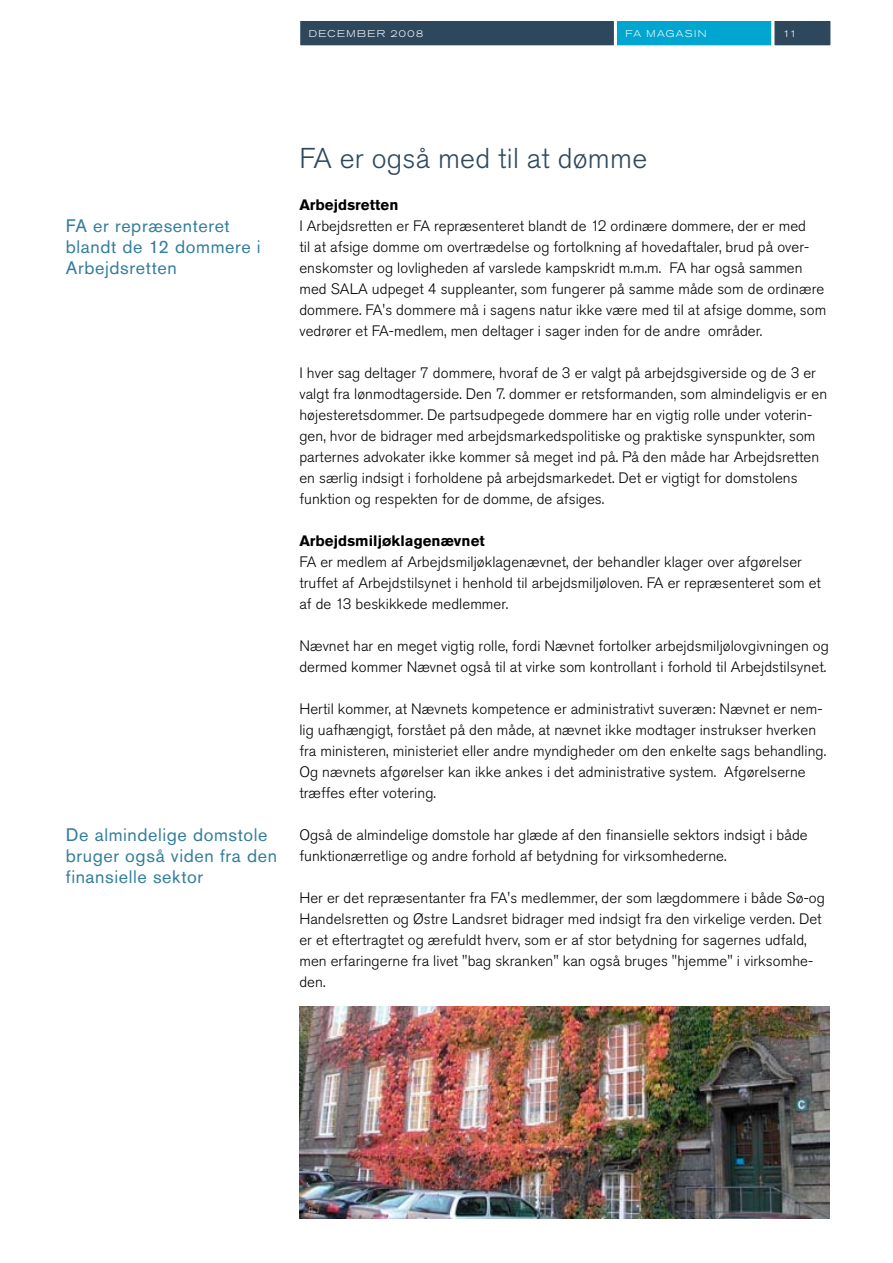
<style>
.page{position:relative;width:893px;height:1263px;background:#fff}
.page>*{position:absolute;margin:0;border:0;box-sizing:border-box;transform-origin:0 0}
.t1{font:300 28.5px "Akzidenz Grotesk Std";letter-spacing:.01em;color:#2d485d}
.t2{font:18px/21px "Akzidenz Grotesk Std";letter-spacing:.035em;color:#317d9e}
.t3{font:300 15px/21px "Akzidenz Grotesk Std";letter-spacing:.005em;color:#000}
.t4{font:700 15px "Akzidenz Grotesk Std";letter-spacing:.005em;color:#000}
.t5{font:300 expanded 9.75px "Akzidenz Grotesk Std";letter-spacing:.13em;color:#fff}
</style>
<div class="page">
<div style="left:615px;top:20px;width:158px;height:27px;background:#00a5d0"></div>
<div style="left:614px;top:18px;width:160px;height:30px;border:3px solid #fff"></div>
<div style="left:299px;top:20px;width:316px;height:27px;background:#2d485d"></div>
<div style="left:297px;top:18px;width:320px;height:30px;border:3px solid #fff"></div>
<div style="left:773px;top:20px;width:59px;height:27px;background:#2d485d"></div>
<div style="left:771px;top:18px;width:62px;height:30px;border:3px solid #fff"></div>
<img style="left:299px;top:1007px;width:531px;height:211px">
<p class="t5" style="left:309px;top:28px;width:11px">DECEMBER</p>
<p class="t5" style="left:391px;top:28px;width:34px">2008</p>
<p class="t5" style="left:625px;top:28px;width:68px">FA MAGASIN</p>
<p class="t5" style="left:783px;top:28px;width:15px">11</p>
<p class="t2" style="left:66px;top:215px;width:196px">FA er repræsenteret blandt de 12 dommere i<br>Arbejdsretten</p>
<p class="t2" style="left:66px;top:824px;width:213px">De almindelige domstole bruger også viden fra den finansielle sektor</p>
<h1 class="t1" style="left:299px;top:142px;width:349px">FA er også med til at dømme</h1>
<p class="t4" style="left:299px;top:196px;width:101px">Arbejdsretten</p>
<p class="t3" style="left:299px;top:216px;width:528px">I Arbejdsretten er FA repræsenteret blandt de 12 ordinære dommere, der er med<br>til at afsige domme om overtrædelse og fortolkning af hovedaftaler, brud på over&shy;enskomster og lovligheden af varslede kampskridt m.m.m. FA har også sammen med SALA udpeget 4 suppleanter, som fungerer på samme måde som de ordinære dommere. FA's dommere må i sagens natur ikke være med til at afsige domme, som vedrører et FA-medlem, men deltager i sager inden for de andre områder.</p>
<p class="t3" style="left:299px;top:363px;width:529px">I hver sag deltager 7 dommere, hvoraf de 3 er valgt på arbejdsgiverside og de 3 er valgt fra lønmodtagerside. Den 7. dommer er retsformanden, som almindeligvis er en højesteretsdommer. De partsudpegede dommere har en vigtig rolle under voterin&shy;gen, hvor de bidrager med arbejdsmarkedspolitiske og praktiske synspunkter, som parternes advokater ikke kommer så meget ind på. På den måde har Arbejdsretten en særlig indsigt i forholdene på arbejdsmarkedet. Det er vigtigt for domstolens funktion og respekten for de domme, de afsiges.</p>
<p class="t4" style="left:299px;top:532px;width:187px">Arbejdsmiljøklagenævnet</p>
<p class="t3" style="left:299px;top:552px;width:523px">FA er medlem af Arbejdsmiljøklagenævnet, der behandler klager over afgørelser truffet af Arbejdstilsynet i henhold til arbejdsmiljøloven. FA er repræsenteret som et af de 13 beskikkede medlemmer.</p>
<p class="t3" style="left:299px;top:636px;width:531px">Nævnet har en meget vigtig rolle, fordi Nævnet fortolker arbejdsmiljølovgivningen og dermed kommer Nævnet også til at virke som kontrollant i forhold til Arbejdstilsynet.</p>
<p class="t3" style="left:299px;top:699px;width:528px">Hertil kommer, at Nævnets kompetence er administrativt suveræn: Nævnet er nem&shy;lig uafhængigt, forstået på den måde, at nævnet ikke modtager instrukser hverken fra ministeren, ministeriet eller andre myndigheder om den enkelte sags behandling.<br>Og nævnets afgørelser kan ikke ankes i det administrative system. Afgørelserne træffes efter votering.</p>
<p class="t3" style="left:299px;top:825px;width:510px">Også de almindelige domstole har glæde af den finansielle sektors indsigt i både funktionærretlige og andre forhold af betydning for virksomhederne.</p>
<p class="t3" style="left:299px;top:888px;width:527px">Her er det repræsentanter fra FA's medlemmer, der som lægdommere i både Sø-og Handelsretten og Østre Landsret bidrager med indsigt fra den virkelige verden. Det er et eftertragtet og ærefuldt hverv, som er af stor betydning for sagernes udfald, men erfaringerne fra livet "bag skranken" kan også bruges "hjemme" i virksomhe&shy;den.</p>
</div>
